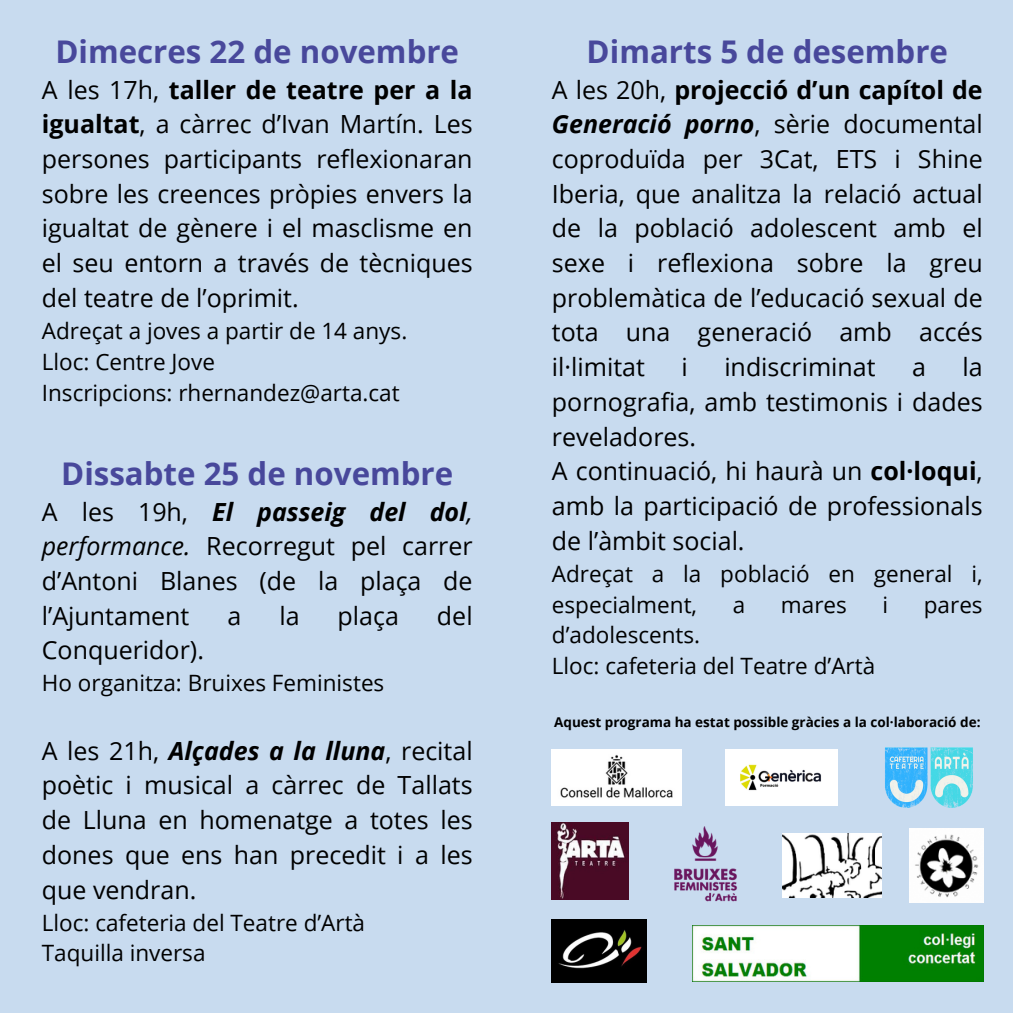
<style>
.page{position:relative;width:1013px;height:1013px;background:#fff}
.page>*{position:absolute;margin:0;border:0;box-sizing:border-box;transform-origin:0 0}
.t1{font:700 31.25px "Open Sans";color:#48489b}
.t2{font:25px/34.8px "Open Sans";color:#000;text-align:justify}
.t3{font:22.5px/31px "Open Sans";color:#000}
.t4{font:700 13.5px "Open Sans";color:#000}
.s1{font-weight:700}
.s2{font-weight:700;font-style:italic}
.s3{font-style:italic}
</style>
<div class="page">
<div style="left:0;top:0;width:1012px;height:1012px;background:#c8dbef"></div>
<img style="left:885px;top:747px;width:88px;height:61px">
<img style="left:552px;top:823px;width:77px;height:76px">
<img style="left:674px;top:826px;width:63px;height:76px">
<img style="left:782px;top:833px;width:99px;height:64px">
<img style="left:909px;top:828px;width:74px;height:74px">
<img style="left:692px;top:925px;width:291px;height:56px">
<img style="left:552px;top:919px;width:94px;height:63px">
<img style="left:725px;top:749px;width:112px;height:56px">
<img style="left:552px;top:749px;width:129px;height:56px">
<p class="t1" style="left:55px;top:29px;width:405px">Dimecres 22 de novembre</p>
<p class="t2" style="left:42px;top:71px;width:432px">A les 17h, <span class="s1">taller de teatre per a la igualtat</span>, a càrrec d’Ivan Martín. Les persones participants reflexionaran sobre les creences pròpies envers la igualtat de gènere i el masclisme en el seu entorn a través de tècniques del teatre de l’oprimit.</p>
<p class="t3" style="left:42px;top:314px;width:367px">Adreçat a joves a partir de 14 anys.</p>
<p class="t3" style="left:42px;top:345px;width:175px">Lloc: Centre Jove</p>
<p class="t3" style="left:42px;top:376px;width:359px">Inscripcions: rhernandez@arta.cat</p>
<p class="t1" style="left:61px;top:451px;width:393px">Dissabte 25 de novembre</p>
<p class="t2" style="left:42px;top:493px;width:432px">A les 19h, <span class="s2">El passeig del dol</span><span class="s3">, performance.</span> Recorregut pel carrer d’Antoni Blanes (de la plaça de l’Ajuntament</p>
<p class="t2" style="left:227px;top:597px;width:15px">a</p>
<p class="t2" style="left:279px;top:597px;width:22px">la</p>
<p class="t2" style="left:337px;top:597px;width:63px">plaça</p>
<p class="t2" style="left:437px;top:597px;width:37px">del</p>
<p class="t2" style="left:42px;top:632px;width:164px">Conqueridor).</p>
<p class="t3" style="left:42px;top:667px;width:344px">Ho organitza: Bruixes Feministes</p>
<p class="t2" style="left:42px;top:732px;width:432px">A les 21h, <span class="s2">Alçades a la lluna</span>, recital poètic i musical a càrrec de Tallats de Lluna en homenatge a totes les dones que ens han precedit i a les que vendran.</p>
<p class="t3" style="left:42px;top:906px;width:325px">Lloc: cafeteria del Teatre d’Artà</p>
<p class="t3" style="left:42px;top:937px;width:165px">Taquilla inversa</p>
<p class="t1" style="left:586px;top:29px;width:363px">Dimarts 5 de desembre</p>
<p class="t2" style="left:552px;top:71px;width:432px">A les 20h, <span class="s1">projecció d’un capítol de </span><span class="s2">Generació porno</span>, sèrie documental coproduïda per 3Cat, ETS i Shine Iberia, que analitza la relació actual de la població adolescent amb el sexe i reflexiona sobre la greu problemàtica de l’educació sexual de tota una generació amb accés il·limitat</p>
<p class="t2" style="left:552px;top:349px;width:432px;text-indent:410px">la pornografia, amb testimonis i dades reveladores.</p>
<p class="t2" style="left:552px;top:453px;width:432px">A continuació, hi haurà un <span class="s1">col·loqui</span>, amb la participació de professionals de l’àmbit social.</p>
<p class="t3" style="left:552px;top:557px;width:432px">Adreçat a la població en general i, especialment,</p>
<p class="t2" style="left:681px;top:349px;width:8px">i</p>
<p class="t2" style="left:724px;top:349px;width:153px">indiscriminat</p>
<p class="t2" style="left:912px;top:349px;width:15px">a</p>
<p class="t3" style="left:732px;top:588px;width:14px">a</p>
<p class="t3" style="left:781px;top:588px;width:67px">mares</p>
<p class="t3" style="left:882px;top:588px;width:7px">i</p>
<p class="t3" style="left:923px;top:588px;width:60px">pares</p>
<p class="t3" style="left:552px;top:619px;width:150px">d’adolescents.</p>
<p class="t3" style="left:552px;top:650px;width:325px">Lloc: cafeteria del Teatre d’Artà</p>
<p class="t4" style="left:554px;top:712px;width:428px">Aquest programa ha estat possible gràcies a la col·laboració de:</p>
</div>
